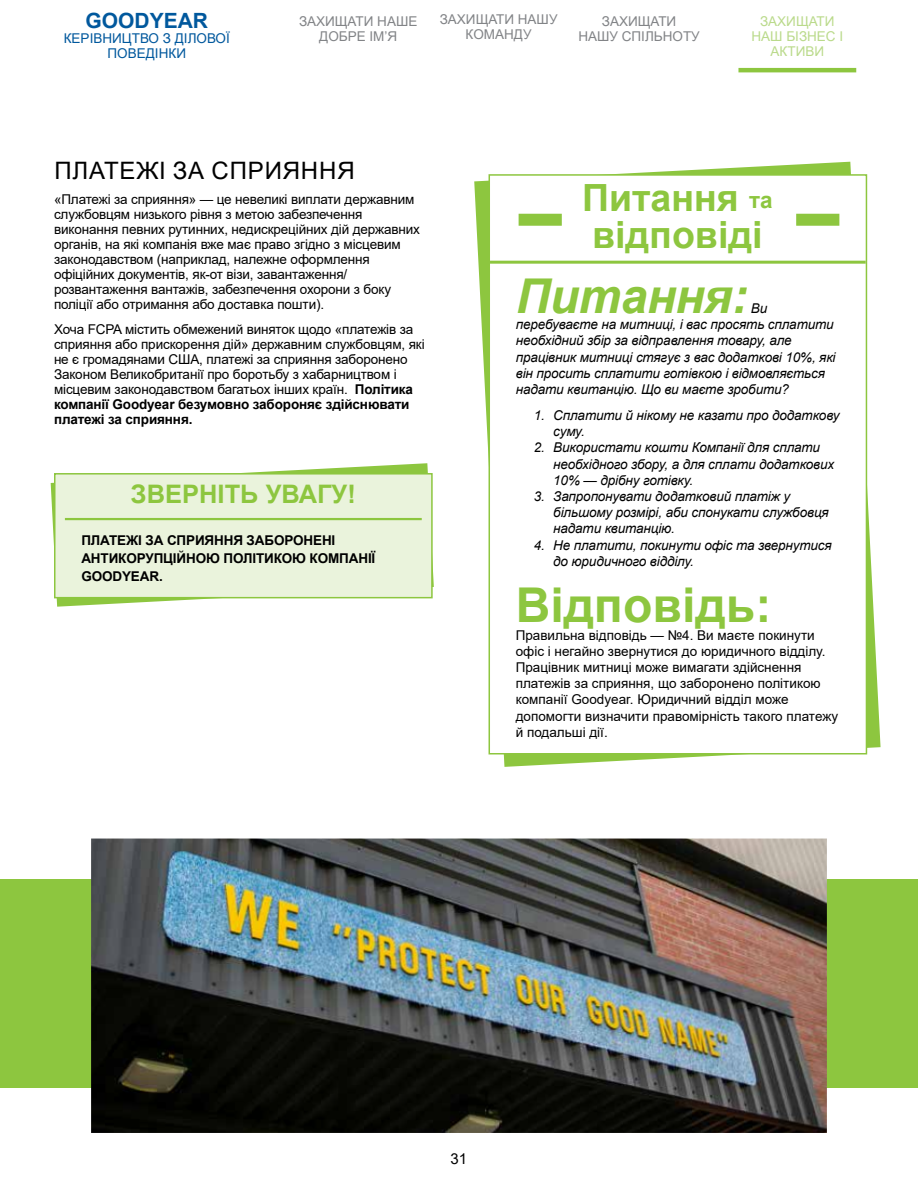
<style>
.page{position:relative;width:918px;height:1188px;background:#fff}
.page>*{position:absolute;margin:0;border:0;box-sizing:border-box;transform-origin:0 0}
.BODY{font:700 48px "Arial";color:#8dc63f}
.BODY-2{font:italic 700 48px "Arial";letter-spacing:-.01em;color:#8dc63f}
.t1{font:700 37.5px/37.5px "Arial";color:#8dc63f}
.t2{font:700 25.5px "Arial";color:#8dc63f}
.body_SUB_HEADER{font:24px "Arial";letter-spacing:.035em;color:#000}
.t3{font:700 21px "Arial";color:#00589d}
.t4{font:15px "Arial";color:#000}
.BODY-3{font:13.5px/15px "Arial";letter-spacing:-.01em;color:#000}
.BODY-4{font:italic 13.5px/16.2px "Arial";letter-spacing:-.01em;color:#000}
.Take_Note{font:700 13.5px/18px "Arial";letter-spacing:-.01em;color:#000}
.t5{font:13.5px/15px "Arial";color:#828487;text-align:center}
.t6{font:13.5px/15px "Arial";color:#00589d;text-align:center}
.t7{font:13.5px/15px "Arial";color:#bada8b;text-align:center}
.s1{font-weight:700}
.s2{font-size:22.5px}
</style>
<div class="page">
<div style="left:0;top:879px;width:918px;height:209px;background:#8dc63f"></div>
<img style="left:91px;top:839px;width:736px;height:294px">
<hr style="left:738px;top:68px;width:118px;height:4px;background:#8dc63f">
<svg style="left:474px;top:162px;width:407px;height:605px"></svg>
<div style="left:489px;top:174px;width:378px;height:580px;background:#fff;border:2px solid #8dc63f"></div>
<hr style="left:490px;top:261px;width:376px;height:3px;background:#8dc63f">
<svg style="left:51px;top:463px;width:383px;height:144px"></svg>
<div style="left:54px;top:473px;width:379px;height:125px;background:#eaf3dc;border:2px solid #8dc63f"></div>
<hr style="left:65px;top:518px;width:357px;height:2px;background:#8dc63f">
<div style="left:519px;top:214px;width:43px;height:12px;background:#8dc63f"></div>
<div style="left:796px;top:214px;width:43px;height:12px;background:#8dc63f"></div>
<h3 class="t3" style="left:86px;top:6px;width:124px">GOODYEAR</h3>
<p class="t6" style="left:64px;top:31px;width:168px">КЕРІВНИЦТВО З ДІЛОВОЇ<br>ПОВЕДІНКИ</p>
<p class="t5" style="left:299px;top:14px;width:120px">ЗАХИЩАТИ НАШЕ<br>ДОБРЕ ІМ’Я</p>
<p class="t5" style="left:440px;top:12px;width:119px">ЗАХИЩАТИ НАШУ<br>КОМАНДУ</p>
<p class="t7" style="left:752px;top:14px;width:93px">ЗАХИЩАТИ<br>НАШ БІЗНЕС І<br>АКТИВИ</p>
<p class="t5" style="left:578px;top:14px;width:123px">ЗАХИЩАТИ<br>НАШУ СПІЛЬНОТУ</p>
<p class="body_SUB_HEADER" style="left:54px;top:155px;width:302px">ПЛАТЕЖІ ЗА СПРИЯННЯ</p>
<p class="BODY-3" style="left:54px;top:192px;width:367px">«Платежі за сприяння» — це невеликі виплати державним службовцям низького рівня з метою забезпечення виконання певних рутинних, недискреційних дій державних органів, на які компанія вже має право згідно з місцевим законодавством (наприклад, належне оформлення офіційних документів, як-от візи, завантаження/ розвантаження вантажів, забезпечення охорони з боку поліції або отримання або доставка пошти).</p>
<p class="BODY-3" style="left:54px;top:322px;width:372px">Хоча FCPA містить обмежений виняток щодо «платежів за сприяння або прискорення дій» державним службовцям, які не є громадянами США, платежі за сприяння заборонено Законом Великобританії про боротьбу з хабарництвом і місцевим законодавством багатьох інших країн. <span class="s1">Політика компанії Goodyear безумовно забороняє здійснювати платежі за сприяння.</span></p>
<p class="t2" style="left:131px;top:476px;width:227px">ЗВЕРНІТЬ УВАГУ!</p>
<p class="Take_Note" style="left:81px;top:532px;width:296px">ПЛАТЕЖІ ЗА СПРИЯННЯ ЗАБОРОНЕНІ<br>АНТИКОРУПЦІЙНОЮ ПОЛІТИКОЮ КОМПАНІЇ<br>GOODYEAR.</p>
<p class="t1" style="left:582px;top:179px;width:192px">Питання <span class="s2">та </span>відповіді</p>
<p class="BODY-2" style="left:516px;top:264px;width:234px">Питання:</p>
<p class="BODY-4" style="left:516px;top:300px;width:321px;text-indent:235px">Ви перебуваєте на митниці, і вас просять сплатити необхідний збір за відправлення товару, але працівник митниці стягує з вас додаткові 10%, які він просить сплатити готівкою і відмовляється надати квитанцію. Що ви маєте зробити?</p>
<p class="BODY-4" style="left:553px;top:407px;width:288px;text-indent:-20px">1. Сплатити й нікому не казати про додаткову суму.</p>
<p class="BODY-4" style="left:553px;top:440px;width:283px;text-indent:-20px">2. Використати кошти Компанії для сплати необхідного збору, а для сплати додаткових<br>10% — дрібну готівку.</p>
<p class="BODY-4" style="left:553px;top:488px;width:277px;text-indent:-20px">3. Запропонувати додатковий платіж у більшому розмірі, аби спонукати службовця надати квитанцію.</p>
<p class="BODY-4" style="left:553px;top:537px;width:280px;text-indent:-20px">4. Не платити, покинути офіс та звернутися до юридичного відділу.</p>
<p class="BODY" style="left:516px;top:571px;width:257px">Відповідь:</p>
<p class="BODY-3" style="left:516px;top:627px;width:324px;line-height:16.2px">Правильна відповідь — №4. Ви маєте покинути офіс і негайно звернутися до юридичного відділу.<br>Працівник митниці може вимагати здійснення платежів за сприяння, що заборонено політикою компанії Goodyear. Юридичний відділ може допомогти визначити правомірність такого платежу й подальші дії.</p>
<p class="t4" style="left:451px;top:1149px;width:18px">31</p>
</div>
